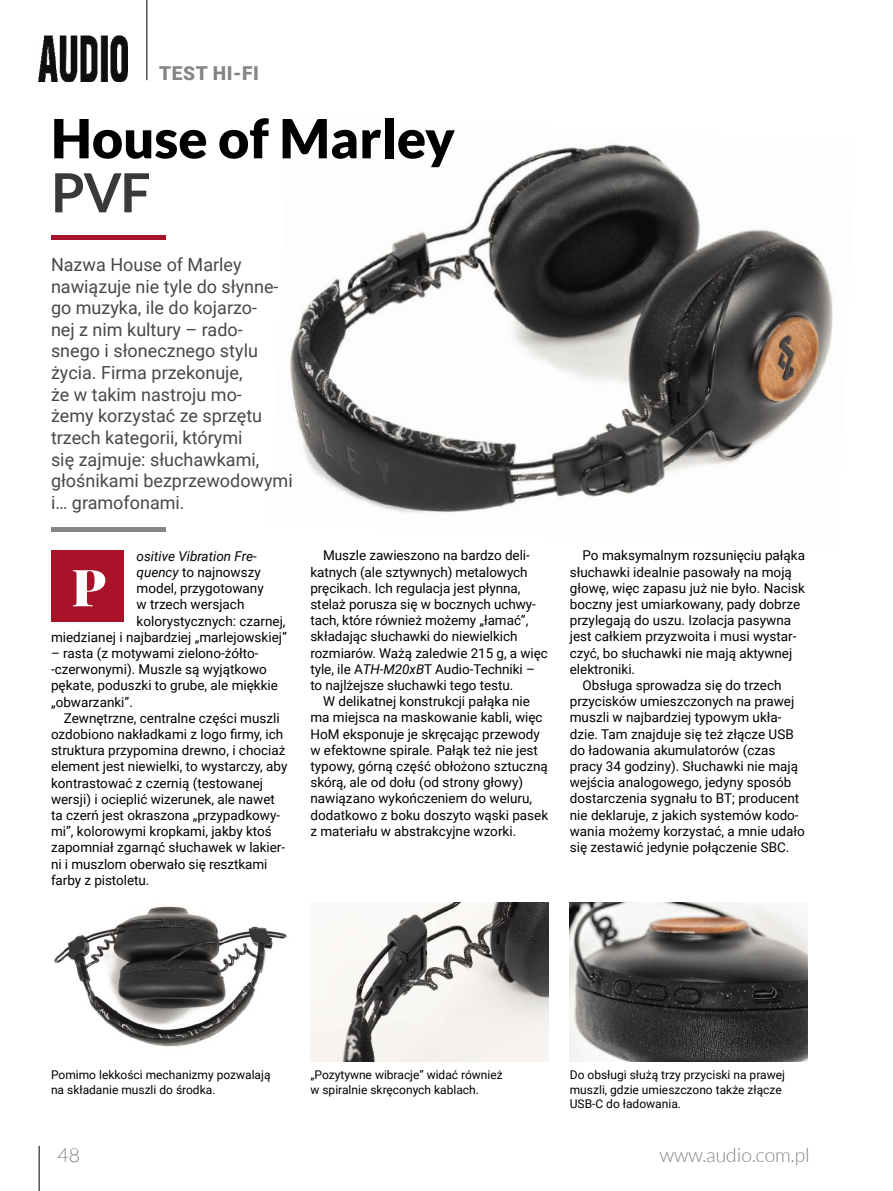
<style>
.page{position:relative;width:893px;height:1191px;background:#fff}
.page>*{position:absolute;margin:0;border:0;box-sizing:border-box;transform-origin:0 0}
.t1{font:900 54px "Lato";color:#000}
.t2{font:700 54px "Lato";color:#393939}
.t3{font:900 51.15px "Playfair Display";color:#fff}
.t4{font:300 19.5px "Lato";color:#858585}
.t5{font:900 19.2px "Roboto";letter-spacing:.035em;color:#858585}
.t6{font:18px/21.6px "Roboto";color:#484848}
.t7{font:13.5px/16.2px "Roboto";color:#000}
.t8{font:italic 13.5px "Roboto";color:#000}
.t9{font:12px/14.4px "Roboto";color:#000}
.s1{font-style:italic}
</style>
<div class="page">
<hr style="left:39px;top:1145px;width:1px;height:46px;background:#000">
<hr style="left:147px;top:0;width:1px;height:80px;background:#000">
<img style="left:39px;top:35px;width:89px;height:46px">
<img style="left:290px;top:144px;width:543px;height:370px">
<hr style="left:51px;top:527px;width:114px;height:4px;background:#858585">
<div style="left:51px;top:550px;width:73px;height:72px;background:#a9132a"></div>
<hr style="left:51px;top:235px;width:114px;height:4px;background:#a9132a">
<img style="left:570px;top:903px;width:238px;height:158px">
<img style="left:54px;top:906px;width:233px;height:141px">
<img style="left:310px;top:903px;width:239px;height:158px">
<h3 class="t5" style="left:159px;top:60px;width:101px">TEST HI-FI</h3>
<h1 class="t1" style="left:51px;top:107px;width:405px">House of Marley</h1>
<h1 class="t2" style="left:51px;top:162px;width:101px">PVF</h1>
<p class="t6" style="left:51px;top:253px;width:243px">Nazwa House of Marley nawiązuje nie tyle do słynne&shy;go muzyka, ile do kojarzo-<br>nej z nim kultury – rado&shy;snego i słonecznego stylu życia. Firma przekonuje,<br>że w takim nastroju mo-<br>żemy korzystać ze sprzętu trzech kategorii, którymi<br>się zajmuje: słuchawkami, głośnikami bezprzewodowymi i… gramofonami.</p>
<p class="t8" style="left:137px;top:546px;width:122px">ositive Vibration Fre-</p>
<p class="t7" style="left:137px;top:563px;width:126px"><span class="s1">quency</span> to najnowszy</p>
<p class="t7" style="left:137px;top:580px;width:129px">model, przygotowany</p>
<p class="t7" style="left:137px;top:596px;width:109px">w trzech wersjach</p>
<p class="t7" style="left:137px;top:612px;width:151px">kolorystycznych: czarnej,</p>
<p class="t7" style="left:51px;top:628px;width:237px">miedzianej i najbardziej „marlejowskiej”</p>
<p class="t7" style="left:51px;top:644px;width:229px">– rasta (z motywami zielono-żółto--czerwonymi). Muszle są wyjątkowo pękate, poduszki to grube, ale miękkie „obwarzanki”.</p>
<p class="t7" style="left:51px;top:709px;width:238px;text-indent:13px">Zewnętrzne, centralne części muszli ozdobiono nakładkami z logo firmy, ich struktura przypomina drewno, i chociaż element jest niewielki, to wystarczy, aby kontrastować z czernią (testowanej wersji) i ocieplić wizerunek, ale nawet ta czerń jest okraszona „przypadkowy&shy;mi”, kolorowymi kropkami, jakby ktoś zapomniał zgarnąć słuchawek w lakier&shy;ni i muszlom oberwało się resztkami farby z pistoletu.</p>
<h2 class="t3" style="left:71px;top:547px;width:36px">P</h2>
<p class="t7" style="left:310px;top:547px;width:239px;text-indent:13px">Muszle zawieszono na bardzo deli&shy;katnych (ale sztywnych) metalowych pręcikach. Ich regulacja jest płynna, stelaż porusza się w bocznych uchwy&shy;tach, które również możemy „łamać”, składając słuchawki do niewielkich rozmiarów. Ważą zaledwie 215 g, a więc tyle, ile A<span class="s1">TH-M20xB</span>T Audio-Techniki – to najlżejsze słuchawki tego testu.</p>
<p class="t7" style="left:310px;top:693px;width:239px;text-indent:13px">W delikatnej konstrukcji pałąka nie ma miejsca na maskowanie kabli, więc HoM eksponuje je skręcając przewody w efektowne spirale. Pałąk też nie jest typowy, górną część obłożono sztuczną skórą, ale od dołu (od strony głowy) nawiązano wykończeniem do weluru, dodatkowo z boku doszyto wąski pasek z materiału w abstrakcyjne wzorki.</p>
<p class="t7" style="left:583px;top:547px;width:224px">Po maksymalnym rozsunięciu pałąka</p>
<p class="t7" style="left:570px;top:563px;width:224px">słuchawki idealnie pasowały na moją</p>
<p class="t7" style="left:570px;top:579px;width:237px">głowę, więc zapasu już nie było. Nacisk</p>
<p class="t7" style="left:570px;top:595px;width:232px">boczny jest umiarkowany, pady dobrze</p>
<p class="t7" style="left:570px;top:612px;width:223px">przylegają do uszu. Izolacja pasywna</p>
<p class="t7" style="left:570px;top:628px;width:228px">jest całkiem przyzwoita i musi wystar-</p>
<p class="t7" style="left:570px;top:644px;width:224px">czyć, bo słuchawki nie mają aktywnej</p>
<p class="t7" style="left:570px;top:660px;width:67px">elektroniki.</p>
<p class="t7" style="left:583px;top:676px;width:200px">Obsługa sprowadza się do trzech</p>
<p class="t7" style="left:570px;top:693px;width:226px">przycisków umieszczonych na prawej</p>
<p class="t7" style="left:570px;top:709px;width:213px">muszli w najbardziej typowym ukła-</p>
<p class="t7" style="left:570px;top:725px;width:225px">dzie. Tam znajduje się też złącze USB</p>
<p class="t7" style="left:570px;top:741px;width:207px">do ładowania akumulatorów (czas</p>
<p class="t7" style="left:570px;top:757px;width:230px">pracy 34 godziny). Słuchawki nie mają</p>
<p class="t7" style="left:570px;top:774px;width:223px">wejścia analogowego, jedyny sposób</p>
<p class="t7" style="left:570px;top:790px;width:231px">dostarczenia sygnału to BT; producent</p>
<p class="t7" style="left:570px;top:806px;width:230px">nie deklaruje, z jakich systemów kodo-</p>
<p class="t7" style="left:570px;top:822px;width:237px">wania możemy korzystać, a mnie udało</p>
<p class="t7" style="left:570px;top:838px;width:221px">się zestawić jedynie połączenie SBC.</p>
<p class="t9" style="left:51px;top:1067px;width:221px">Pomimo lekkości mechanizmy pozwalają na składanie muszli do środka.</p>
<p class="t9" style="left:310px;top:1067px;width:194px">„Pozytywne wibracje” widać również w spiralnie skręconych kablach.</p>
<p class="t9" style="left:570px;top:1067px;width:217px">Do obsługi służą trzy przyciski na prawej muszli, gdzie umieszczono także złącze<br>USB-C do ładowania.</p>
<h3 class="t4" style="left:57px;top:1144px;width:24px">48</h3>
<h3 class="t4" style="left:660px;top:1144px;width:151px">www.audio.com.pl</h3>
</div>
